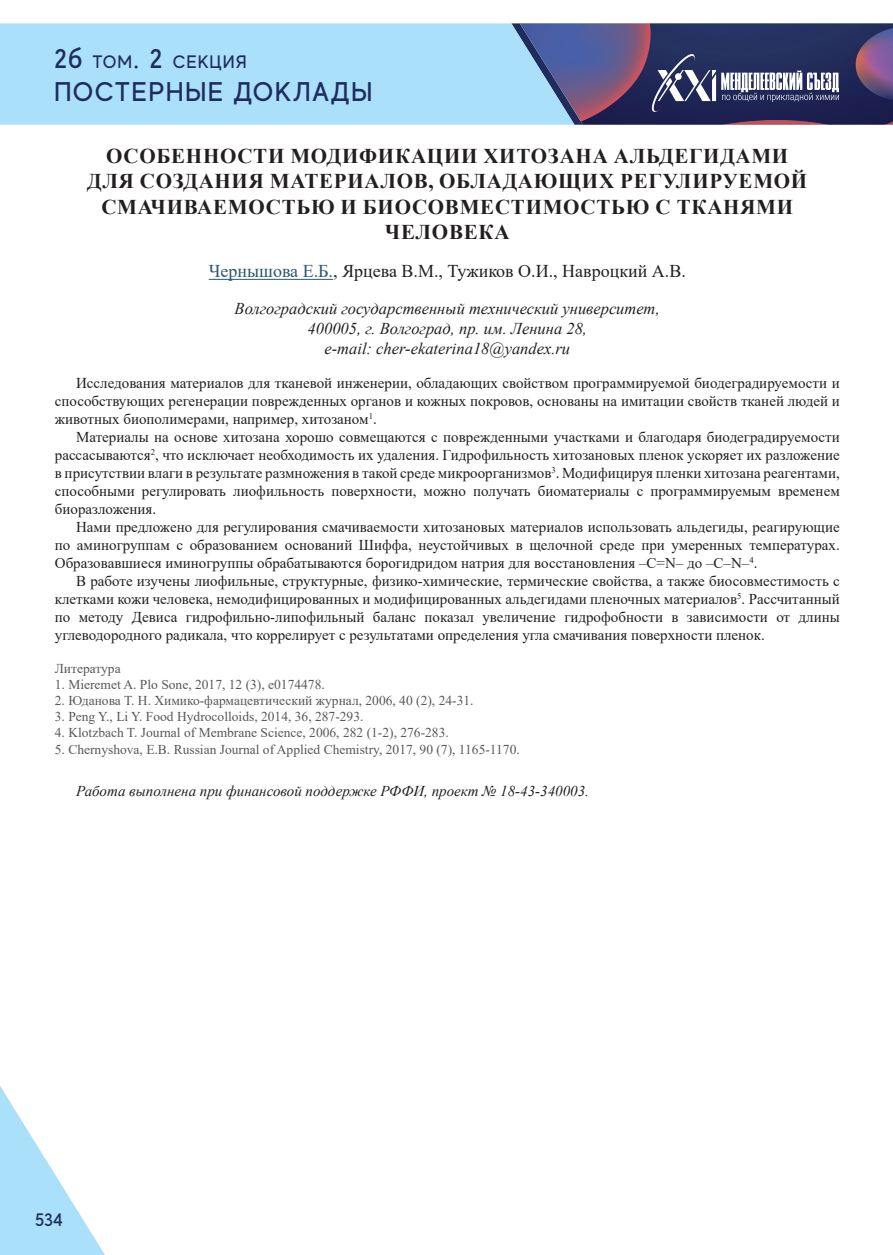
<style>
.page{position:relative;width:893px;height:1255px;background:#fff}
.page>*{position:absolute;margin:0;border:0;box-sizing:border-box;transform-origin:0 0}
.t1{font:500 27px "MADE Evolve Sans";letter-spacing:.05em;color:#1f2c5d}
.t2{font:700 21px/25.2px "Times New Roman";letter-spacing:.035em;color:#231f20;text-align:center}
.t3{font:18px "Times New Roman";color:#231f20}
.t4{font:500 18px "MADE Evolve Sans";letter-spacing:.05em;color:#1f2c5d}
.t5{font:italic 16.5px/19.8px "Times New Roman";color:#231f20;text-align:center}
.t6{font:15px/18px "Times New Roman";color:#231f20;text-align:justify}
.t7{font:italic 15px "Times New Roman";color:#231f20}
.t8{font:13.5px "Times New Roman";color:#57585a}
.s1{font-size:27px}
.s2{color:#2e576f}
</style>
<div class="page">
<div style="left:0;top:23px;width:511px;height:102px;background:#aae0f9"></div>
<svg style="left:0;top:1086px;width:105px;height:168px"></svg>
<svg style="left:511px;top:23px;width:382px;height:102px;background:#51557f"></svg>
<hr style="left:209px;top:279px;width:124px;height:1px;background:#2e576f">
<p class="t4" style="left:54px;top:51px;width:194px"><span class="s1">2б</span> ТОМ<span class="s1">. 2</span> СЕКЦИЯ</p>
<h1 class="t1" style="left:54px;top:74px;width:320px">ПОСТЕРНЫЕ ДОКЛАДЫ</h1>
<h2 class="t2" style="left:87px;top:143px;width:722px">ОСОБЕННОСТИ МОДИФИКАЦИИ ХИТОЗАНА АЛЬДЕГИДАМИ ДЛЯ СОЗДАНИЯ МАТЕРИАЛОВ, ОБЛАДАЮЩИХ РЕГУЛИРУЕМОЙ СМАЧИВАЕМОСТЬЮ И БИОСОВМЕСТИМОСТЬЮ С ТКАНЯМИ ЧЕЛОВЕКА</h2>
<p class="t3" style="left:209px;top:259px;width:479px"><span class="s2">Чернышова Е.Б.</span>, Ярцева В.М., Тужиков О.И., Навроцкий А.В.</p>
<p class="t5" style="left:235px;top:298px;width:427px">Волгоградский государственный технический университет,<br>400005, г. Волгоград, пр. им. Ленина 28,<br>e-mail: cher-ekaterina18@yandex.ru</p>
<p class="t6" style="left:55px;top:373px;width:786px;text-indent:21px">Исследования материалов для тканевой инженерии, обладающих свойством программируемой биодеградируемости и способствующих регенерации поврежденных органов и кожных покровов, основаны на имитации свойств тканей людей и животных биополимерами, например, хитозаном<sup>1</sup>.</p>
<p class="t6" style="left:55px;top:427px;width:786px;text-indent:21px">Материалы на основе хитозана хорошо совмещаются с поврежденными участками и благодаря биодеградируемости рассасываются<sup>2</sup>, что исключает необходимость их удаления. Гидрофильность хитозановых пленок ускоряет их разложение в присутствии влаги в результате размножения в такой среде микроорганизмов<sup>3</sup>. Модифицируя пленки хитозана реагентами, способными регулировать лиофильность поверхности, можно получать биоматериалы с программируемым временем биоразложения.</p>
<p class="t6" style="left:55px;top:517px;width:786px;text-indent:21px">Нами предложено для регулирования смачиваемости хитозановых материалов использовать альдегиды, реагирующие по аминогруппам с образованием оснований Шиффа, неустойчивых в щелочной среде при умеренных температурах.<br>Образовавшиеся иминогруппы обрабатываются борогидридом натрия для восстановления –C=N– до –C–N–<sup>4</sup>.</p>
<p class="t6" style="left:55px;top:571px;width:786px;text-indent:21px">В работе изучены лиофильные, структурные, физико-химические, термические свойства, а также биосовместимость с клетками кожи человека, немодифицированных и модифицированных альдегидами пленочных материалов<sup>5</sup>. Рассчитанный по методу Девиса гидрофильно-липофильный баланс показал увеличение гидрофобности в зависимости от длины углеводородного радикала, что коррелирует с результатами определения угла смачивания поверхности пленок.</p>
<p class="t8" style="left:55px;top:658px;width:67px">Литература</p>
<p class="t8" style="left:55px;top:674px;width:271px">1. Mieremet A. Plo Sone, 2017, 12 (3), e0174478.</p>
<p class="t8" style="left:55px;top:691px;width:420px">2. Юданова Т. Н. Химико-фармацевтический журнал, 2006, 40 (2), 24-31.</p>
<p class="t8" style="left:55px;top:707px;width:310px">3. Peng Y., Li Y. Food Hydrocolloids, 2014, 36, 287-293.</p>
<p class="t8" style="left:55px;top:723px;width:395px">4. Klotzbach T. Journal of Membrane Science, 2006, 282 (1-2), 276-283.</p>
<p class="t8" style="left:55px;top:739px;width:466px">5. Chernyshova, E.B. Russian Journal of Applied Chemistry, 2017, 90 (7), 1165-1170.</p>
<p class="t7" style="left:76px;top:781px;width:514px">Работа выполнена при финансовой поддержке РФФИ, проект № 18-43-340003.</p>
<p class="t4" style="left:35px;top:1208px;width:29px">534</p>
</div>
